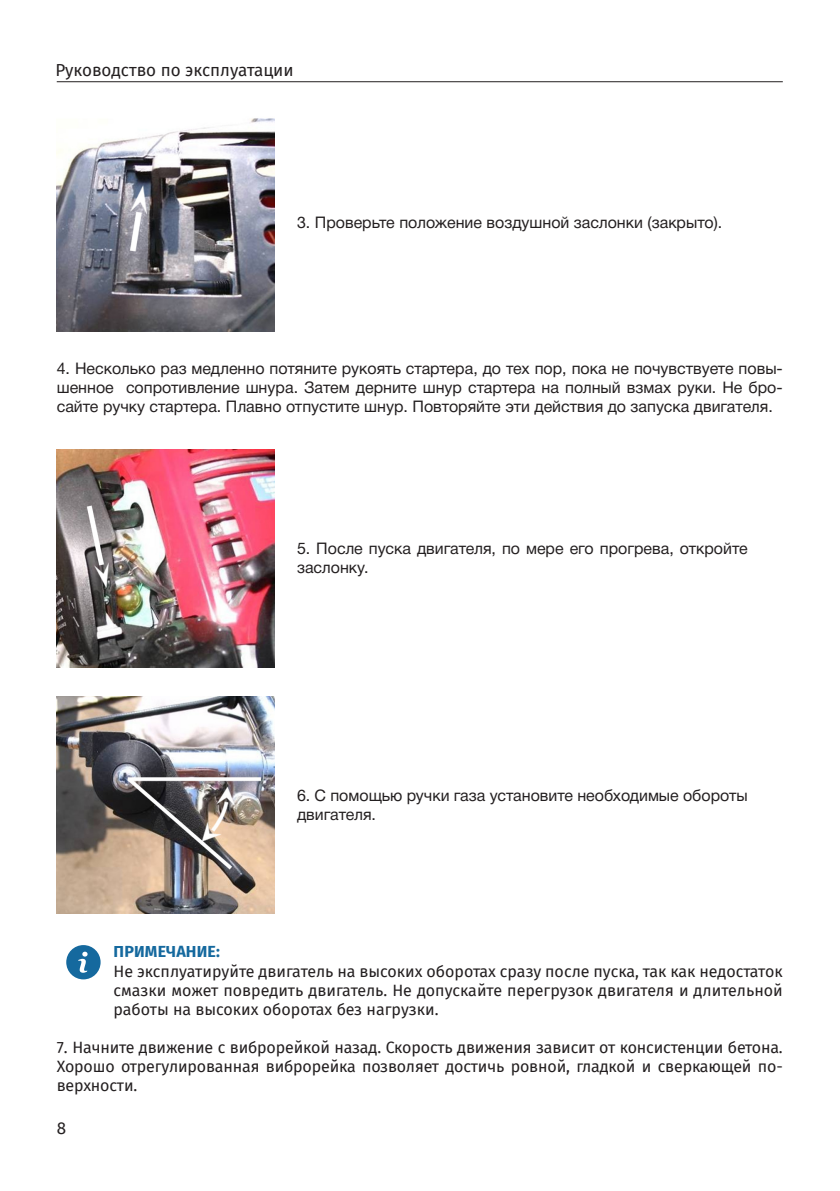
<style>
.page{position:relative;width:840px;height:1191px;background:#fff}
.page>*{position:absolute;margin:0;border:0;box-sizing:border-box;transform-origin:0 0}
.t1{font:17px "Fira Sans";color:#231f20}
.Основной_текст{font:16px/19.2px "Helvetica Neue Cyr";color:#231f20}
.ПРИМЕЧАНИЕ_текст{font:16px/19.2px "Fira Sans";color:#231f20;text-align:justify}
.Основной_текст-2{font:16px/19.2px "Fira Sans";letter-spacing:-.01em;color:#231f20;text-align:justify}
.ПРИМЕЧАНИЕ{font:700 16px "Fira Sans";letter-spacing:.01em;color:#15699e}
</style>
<div class="page">
<hr style="left:57px;top:81px;width:725px;height:1px;background:#231f20">
<img style="left:57px;top:118px;width:217px;height:213px">
<img style="left:57px;top:450px;width:217px;height:217px">
<img style="left:57px;top:696px;width:217px;height:218px">
<div style="left:63px;top:942px;width:40px;height:40px;border:32px solid #fff;border-radius:50%"></div>
<svg style="left:66px;top:945px;width:34px;height:34px"></svg>
<p class="t1" style="left:55px;top:57px;width:240px">Руководство по эксплуатации</p>
<p class="Основной_текст" style="left:297px;top:212px;width:426px">3. Проверьте положение воздушной заслонки (закрыто).</p>
<p class="Основной_текст" style="left:57px;top:359px;width:727px;text-align:justify">4. Несколько раз медленно потяните рукоять стартера, до тех пор, пока не почувствуете повы&shy;шенное сопротивление шнура. Затем дерните шнур стартера на полный взмах руки. Не бро&shy;сайте ручку стартера. Плавно отпустите шнур. Повторяйте эти действия до запуска двигателя.</p>
<p class="Основной_текст" style="left:297px;top:539px;width:452px">5. После пуска двигателя, по мере его прогрева, откройте заслонку.</p>
<p class="Основной_текст" style="left:297px;top:786px;width:452px">6. С помощью ручки газа установите необходимые обороты двигателя.</p>
<p class="ПРИМЕЧАНИЕ" style="left:113px;top:938px;width:108px">ПРИМЕЧАНИЕ:</p>
<p class="ПРИМЕЧАНИЕ_текст" style="left:113px;top:961px;width:670px">Не эксплуатируйте двигатель на высоких оборотах сразу после пуска, так как недостаток смазки может повредить двигатель. Не допускайте перегрузок двигателя и длительной работы на высоких оборотах без нагрузки.</p>
<p class="Основной_текст-2" style="left:57px;top:1037px;width:727px">7. Начните движение с виброрейкой назад. Скорость движения зависит от консистенции бетона.<br>Хорошо отрегулированная виброрейка позволяет достичь ровной, гладкой и сверкающей по&shy;верхности.</p>
<p class="t1" style="left:57px;top:1115px;width:11px">8</p>
</div>
